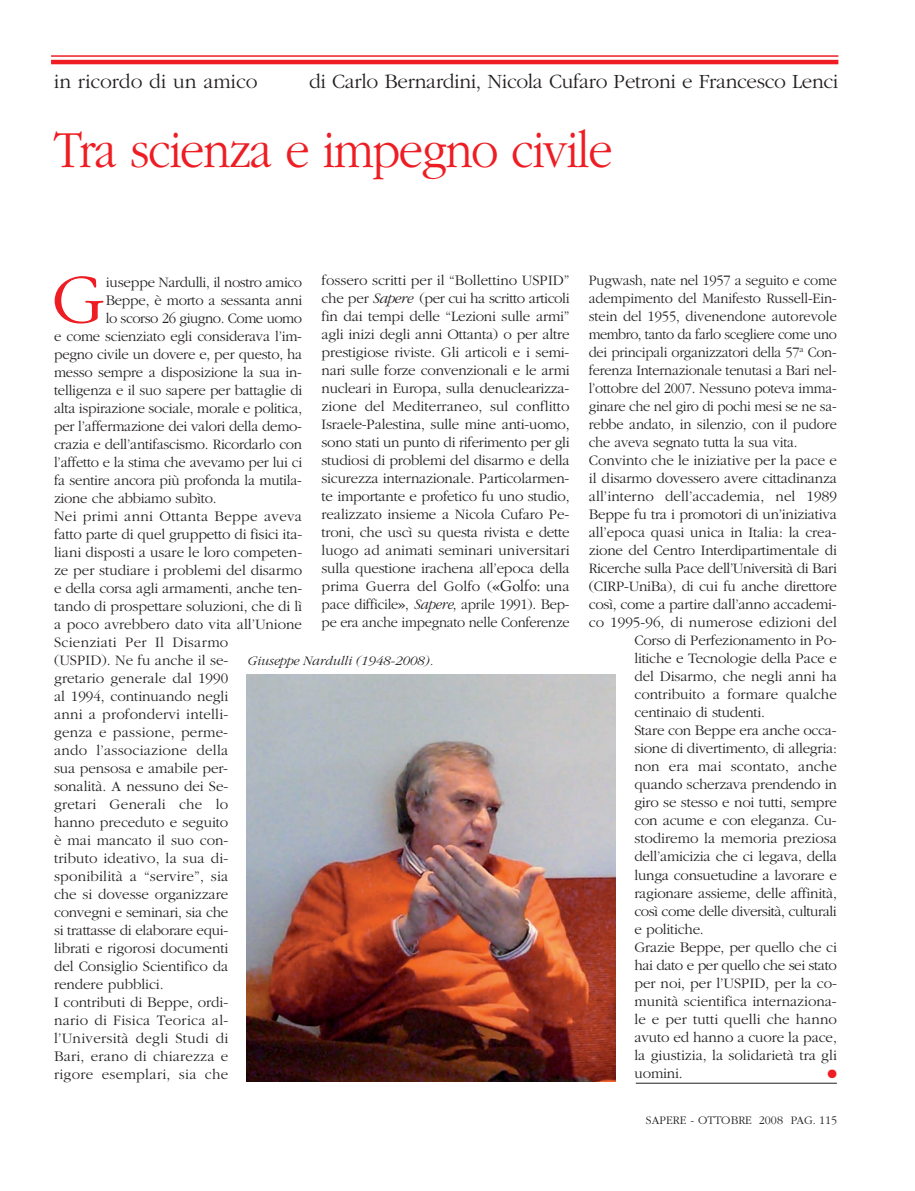
<style>
.page{position:relative;width:915px;height:1191px;background:#fff}
.page>*{position:absolute;margin:0;border:0;box-sizing:border-box;transform-origin:0 0}
.t1{font:300 72.75px "Garamond";color:#ee1d23}
.t2{font:300 54px "Garamond";letter-spacing:-.03em;color:#ee1d23;scale:.9 1}
.t3{font:300 21px "Garamond";letter-spacing:-.015em;color:#231f20}
.t4{font:300 15px/18px "Garamond";letter-spacing:-.015em;color:#231f20;text-align:justify}
.t5{font:300 15px "Garamond";letter-spacing:-.015em;color:#231f20;scale:.96 1}
.t6{font:300 15px "Garamond";letter-spacing:.005em;color:#231f20}
.t7{font:300 15px "Garamond";letter-spacing:.02em;color:#231f20}
.t8{font:300 15px "Garamond";letter-spacing:.015em;color:#231f20}
.t9{font:300 15px "Garamond";letter-spacing:.01em;color:#231f20}
.t10{font:italic 300 13.5px "Garamond";color:#231f20}
.t11{font:300 12px "Garamond";color:#231f20}
.t12{font:12px "Zapf Dingbats";color:#ee1d23}
.s1{font-style:italic}
.s2{font-family:"Simoncini Garamond";font-weight:400}
</style>
<div class="page">
<hr style="left:51px;top:55px;width:787px;height:2px;background:#ee1d23">
<hr style="left:51px;top:60px;width:787px;height:4px;background:#ee1d23">
<hr style="left:635px;top:1083px;width:201px;height:1px;background:#231f20">
<img style="left:246px;top:675px;width:368px;height:406px">
<h3 class="t3" style="left:54px;top:68px;width:205px">in ricordo di un amico</h3>
<h3 class="t3" style="left:309px;top:68px;width:530px">di Carlo Bernardini, Nicola Cufaro Petroni e Francesco Lenci</h3>
<h2 class="t2" style="left:54px;top:117px;width:622px">Tra scienza e impegno civile</h2>
<p class="t4" style="left:321px;top:271px;width:249px">fossero scritti per il “Bollettino USPID” che per <span class="s1">Sapere</span> (per cui ha scritto articoli fin dai tempi delle “Lezioni sulle armi” agli inizi degli anni Ottanta) o per altre prestigiose riviste. Gli articoli e i semi&shy;nari sulle forze convenzionali e le armi nucleari in Europa, sulla denuclearizza&shy;zione del Mediterraneo, sul conflitto Israele-Palestina, sulle mine anti-uomo, sono stati un punto di riferimento per gli studiosi di problemi del disarmo e della sicurezza internazionale. Particolarmen&shy;te importante e profetico fu uno studio, realizzato insieme a Nicola Cufaro Pe&shy;troni, che uscì su questa rivista e dette luogo ad animati seminari universitari sulla questione irachena all’epoca della prima Guerra del Golfo (<span class="s2">«Golfo: u</span>na pace difficile<span class="s2">»</span>, <span class="s1">Sapere</span>, aprile 1991). Bep&shy;pe era anche impegnato nelle Conferenze</p>
<p class="t5" style="left:588px;top:271px;width:260px">Pugwash, nate nel 1957 a seguito e come</p>
<h1 class="t1" style="left:52px;top:255px;width:55px">G</h1>
<p class="t4" style="left:106px;top:272px;width:198px">iuseppe Nardulli, il nostro amico</p>
<p class="t5" style="left:588px;top:289px;width:259px">adempimento del Manifesto Russell-Ein-</p>
<p class="t5" style="left:588px;top:307px;width:260px">stein del 1955, divenendone autorevole</p>
<p class="t5" style="left:588px;top:325px;width:260px">membro, tanto da farlo scegliere come uno</p>
<p class="t5" style="left:588px;top:343px;width:259px">dei principali organizzatori della 57<sup>a</sup> Con-</p>
<p class="t5" style="left:588px;top:361px;width:259px">ferenza Internazionale tenutasi a Bari nel-</p>
<p class="t5" style="left:588px;top:379px;width:259px">l’ottobre del 2007. Nessuno poteva imma-</p>
<p class="t5" style="left:588px;top:397px;width:259px">ginare che nel giro di pochi mesi se ne sa-</p>
<p class="t5" style="left:588px;top:415px;width:260px">rebbe andato, in silenzio, con il pudore</p>
<p class="t5" style="left:588px;top:433px;width:219px">che aveva segnato tutta la sua vita.</p>
<p class="t4" style="left:588px;top:451px;width:249px">Convinto che le iniziative per la pace e</p>
<p class="t4" style="left:588px;top:469px;width:249px">il disarmo dovessero avere cittadinanza</p>
<p class="t6" style="left:588px;top:487px;width:249px">all’interno dell’accademia, nel 1989</p>
<p class="t4" style="left:588px;top:505px;width:249px">Beppe fu tra i promotori di un’iniziativa</p>
<p class="t4" style="left:588px;top:523px;width:249px">all’epoca quasi unica in Italia: la crea-</p>
<p class="t4" style="left:588px;top:541px;width:249px">zione del Centro Interdipartimentale di</p>
<p class="t4" style="left:588px;top:559px;width:249px">Ricerche sulla Pace dell’Università di Bari</p>
<p class="t4" style="left:588px;top:577px;width:249px">(CIRP-UniBa), di cui fu anche direttore</p>
<p class="t4" style="left:588px;top:595px;width:249px">così, come a partire dall’anno accademi-</p>
<p class="t6" style="left:588px;top:613px;width:249px">co 1995-96, di numerose edizioni del</p>
<p class="t4" style="left:634px;top:631px;width:204px">Corso di Perfezionamento in Po-</p>
<p class="t4" style="left:634px;top:649px;width:204px">litiche e Tecnologie della Pace e</p>
<p class="t4" style="left:634px;top:667px;width:204px">del Disarmo, che negli anni ha</p>
<p class="t6" style="left:634px;top:685px;width:204px">contribuito a formare qualche</p>
<p class="t4" style="left:634px;top:703px;width:132px">centinaio di studenti.</p>
<p class="t4" style="left:634px;top:721px;width:204px">Stare con Beppe era anche occa-</p>
<p class="t4" style="left:634px;top:739px;width:204px">sione di divertimento, di allegria:</p>
<p class="t6" style="left:634px;top:757px;width:204px">non era mai scontato, anche</p>
<p class="t4" style="left:634px;top:775px;width:204px">quando scherzava prendendo in</p>
<p class="t4" style="left:634px;top:793px;width:204px">giro se stesso e noi tutti, sempre</p>
<p class="t4" style="left:634px;top:811px;width:204px">con acume e con eleganza. Cu-</p>
<p class="t4" style="left:634px;top:829px;width:204px">stodiremo la memoria preziosa</p>
<p class="t4" style="left:634px;top:847px;width:204px">dell’amicizia che ci legava, della</p>
<p class="t4" style="left:634px;top:865px;width:204px">lunga consuetudine a lavorare e</p>
<p class="t4" style="left:634px;top:883px;width:204px">ragionare assieme, delle affinità,</p>
<p class="t4" style="left:634px;top:901px;width:204px">così come delle diversità, culturali</p>
<p class="t4" style="left:634px;top:919px;width:71px">e politiche.</p>
<p class="t4" style="left:634px;top:937px;width:204px">Grazie Beppe, per quello che ci</p>
<p class="t4" style="left:634px;top:955px;width:204px">hai dato e per quello che sei stato</p>
<p class="t4" style="left:634px;top:973px;width:204px">per noi, per l’USPID, per la co-</p>
<p class="t4" style="left:634px;top:991px;width:204px">munità scientifica internaziona-</p>
<p class="t6" style="left:634px;top:1009px;width:204px">le e per tutti quelli che hanno</p>
<p class="t4" style="left:634px;top:1027px;width:204px">avuto ed hanno a cuore la pace,</p>
<p class="t4" style="left:634px;top:1045px;width:204px">la giustizia, la solidarietà tra gli</p>
<p class="t4" style="left:634px;top:1063px;width:50px">uomini.</p>
<p class="t12" style="left:827px;top:1066px;width:11px">●</p>
<p class="t4" style="left:106px;top:290px;width:198px">Beppe, è morto a sessanta anni</p>
<p class="t4" style="left:106px;top:308px;width:198px">lo scorso 26 giugno. Come uomo</p>
<p class="t4" style="left:54px;top:326px;width:249px">e come scienziato egli considerava l’im-</p>
<p class="t4" style="left:54px;top:344px;width:249px">pegno civile un dovere e, per questo, ha</p>
<p class="t4" style="left:54px;top:362px;width:249px">messo sempre a disposizione la sua in-</p>
<p class="t4" style="left:54px;top:380px;width:249px">telligenza e il suo sapere per battaglie di</p>
<p class="t4" style="left:54px;top:398px;width:249px">alta ispirazione sociale, morale e politica,</p>
<p class="t4" style="left:54px;top:416px;width:249px">per l’affermazione dei valori della demo-</p>
<p class="t4" style="left:54px;top:434px;width:249px">crazia e dell’antifascismo. Ricordarlo con</p>
<p class="t4" style="left:54px;top:452px;width:249px">l’affetto e la stima che avevamo per lui ci</p>
<p class="t4" style="left:54px;top:470px;width:249px">fa sentire ancora più profonda la mutila-</p>
<p class="t4" style="left:54px;top:488px;width:164px">zione che abbiamo subìto.</p>
<p class="t7" style="left:54px;top:507px;width:249px">Nei primi anni Ottanta Beppe aveva</p>
<p class="t4" style="left:54px;top:524px;width:249px">fatto parte di quel gruppetto di fisici ita-</p>
<p class="t4" style="left:54px;top:542px;width:249px">liani disposti a usare le loro competen-</p>
<p class="t4" style="left:54px;top:560px;width:249px">ze per studiare i problemi del disarmo</p>
<p class="t4" style="left:54px;top:578px;width:249px">e della corsa agli armamenti, anche ten-</p>
<p class="t4" style="left:54px;top:596px;width:249px">tando di prospettare soluzioni, che di lì</p>
<p class="t4" style="left:54px;top:614px;width:249px">a poco avrebbero dato vita all’Unione</p>
<p class="t7" style="left:54px;top:633px;width:176px">Scienziati Per Il Disarmo</p>
<p class="t4" style="left:54px;top:650px;width:176px">(USPID). Ne fu anche il se-</p>
<p class="t9" style="left:54px;top:669px;width:176px">gretario generale dal 1990</p>
<p class="t4" style="left:54px;top:686px;width:176px">al 1994, continuando negli</p>
<p class="t8" style="left:54px;top:705px;width:176px">anni a profondervi intelli-</p>
<p class="t8" style="left:54px;top:723px;width:175px">genza e passione, perme-</p>
<p class="t8" style="left:54px;top:741px;width:176px">ando l’associazione della</p>
<p class="t4" style="left:54px;top:758px;width:175px">sua pensosa e amabile per-</p>
<p class="t4" style="left:54px;top:776px;width:176px">sonalità. A nessuno dei Se-</p>
<p class="t8" style="left:54px;top:795px;width:176px">gretari Generali che lo</p>
<p class="t4" style="left:54px;top:812px;width:176px">hanno preceduto e seguito</p>
<p class="t4" style="left:54px;top:830px;width:176px">è mai mancato il suo con-</p>
<p class="t9" style="left:54px;top:849px;width:176px">tributo ideativo, la sua di-</p>
<p class="t8" style="left:54px;top:867px;width:176px">sponibilità a “servire”, sia</p>
<p class="t4" style="left:54px;top:884px;width:176px">che si dovesse organizzare</p>
<p class="t4" style="left:54px;top:902px;width:176px">convegni e seminari, sia che</p>
<p class="t4" style="left:54px;top:920px;width:176px">si trattasse di elaborare equi-</p>
<p class="t4" style="left:54px;top:938px;width:176px">librati e rigorosi documenti</p>
<p class="t4" style="left:54px;top:956px;width:176px">del Consiglio Scientifico da</p>
<p class="t4" style="left:54px;top:974px;width:111px">rendere pubblici.</p>
<p class="t4" style="left:54px;top:992px;width:175px">I contributi di Beppe, ordi-</p>
<p class="t7" style="left:54px;top:1011px;width:176px">nario di Fisica Teorica al-</p>
<p class="t7" style="left:54px;top:1029px;width:176px">l’Università degli Studi di</p>
<p class="t9" style="left:54px;top:1047px;width:176px">Bari, erano di chiarezza e</p>
<p class="t7" style="left:54px;top:1065px;width:176px">rigore esemplari, sia che</p>
<p class="t10" style="left:247px;top:653px;width:187px">Giuseppe Nardulli (1948-2008).</p>
<p class="t11" style="left:645px;top:1113px;width:193px">SAPERE - OTTOBRE 2008 PAG. 115</p>
</div>
